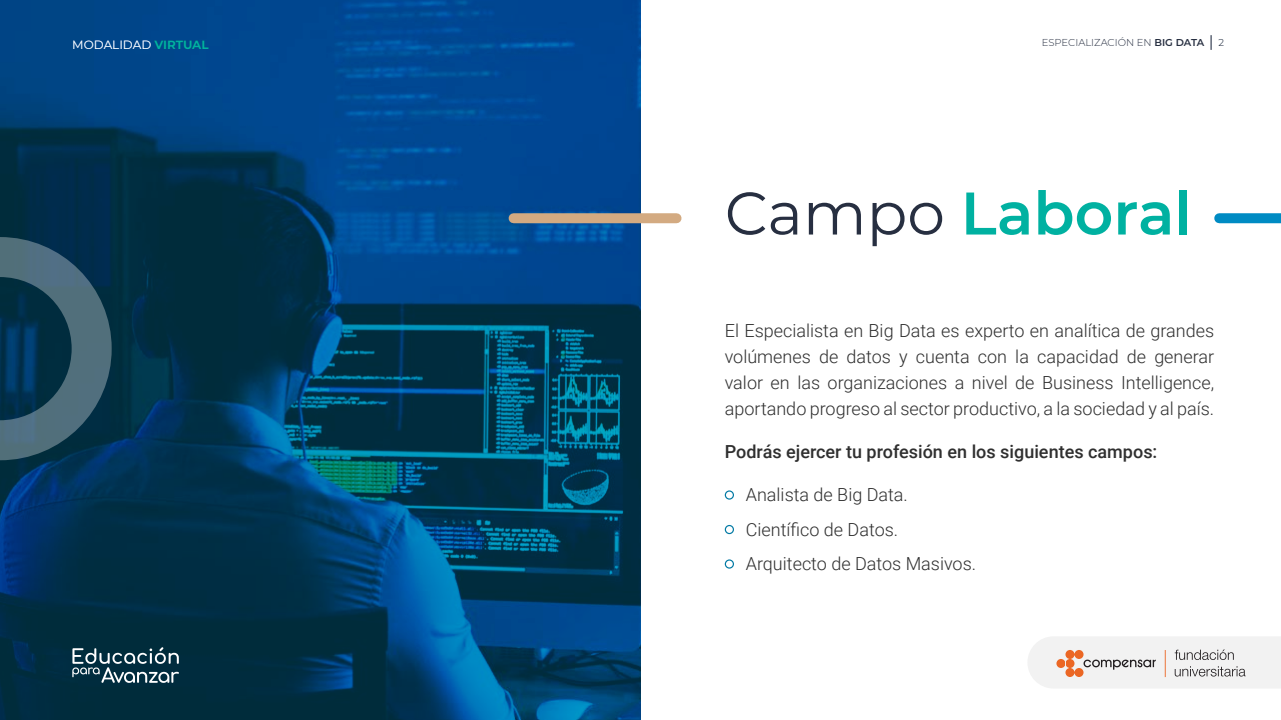
<style>
.page{position:relative;width:1281px;height:720px;background:#fff}
.page>*{position:absolute;margin:0;border:0;box-sizing:border-box;transform-origin:0 0}
.t1{font:600 60px "Montserrat";color:#00b1a1}
.t2{font:300 18px/26px "Roboto";color:#2f2f2f;text-align:justify}
.t3{font:500 18px "Roboto";color:#2f2f2f}
.t4{font:12px "Montserrat";color:#fff}
.t5{font:300 10px "Montserrat";color:#272f41}
.t6{font:300 10px "Montserrat";color:#0e1a31}
.s1{font-weight:700;color:#00b1a1}
.s2{font-weight:600}
.s3{font-weight:400;color:#272f41}
</style>
<div class="page">
<svg style="left:1210px;top:35px;width:1px;height:15px"></svg>
<img style="left:0;top:0;width:640px;height:720px">
<svg style="left:0;top:237px;width:112px;height:223px;background:#254c61"></svg>
<svg style="left:1028px;top:637px;width:252px;height:51px"></svg>
<svg style="left:72px;top:647px;width:107px;height:36px;background:#3d5e6b"></svg>
<div style="left:513px;top:213px;width:163px;height:10px;background:#d3aa81"></div>
<div style="left:1218px;top:213px;width:62px;height:10px;background:#008bc3"></div>
<div style="left:724px;top:490px;width:10px;height:10px;border:1px solid #0079a4;border-radius:50%"></div>
<div style="left:724px;top:525px;width:10px;height:9px;border:1px solid #0079a4;border-radius:50%"></div>
<div style="left:724px;top:559px;width:10px;height:10px;border:1px solid #0079a4;border-radius:50%"></div>
<p class="t4" style="left:72px;top:36px;width:138px">MODALIDAD <span class="s1">VIRTUAL</span></p>
<p class="t5" style="left:1041px;top:36px;width:164px">ESPECIALIZACIÓN EN <span class="s2">BIG DATA</span></p>
<p class="t6" style="left:1218px;top:36px;width:7px">2</p>
<h1 class="t1" style="left:724px;top:171px;width:468px"><span class="s3">Campo</span> Laboral</h1>
<p class="t2" style="left:724px;top:317px;width:491px">El Especialista en Big Data es experto en analítica de grandes volúmenes de datos y cuenta con la capacidad de generar valor en las organizaciones a nivel de Business Intelligence, aportando progreso al sector productivo, a la sociedad y al país.</p>
<p class="t3" style="left:724px;top:439px;width:434px">Podrás ejercer tu profesión en los siguientes campos:</p>
<p class="t2" style="left:745px;top:477px;width:232px;line-height:34.5px;text-align:left">Analista de Big Data.<br>Científico de Datos.<br>Arquitecto de Datos Masivos.</p>
</div>
